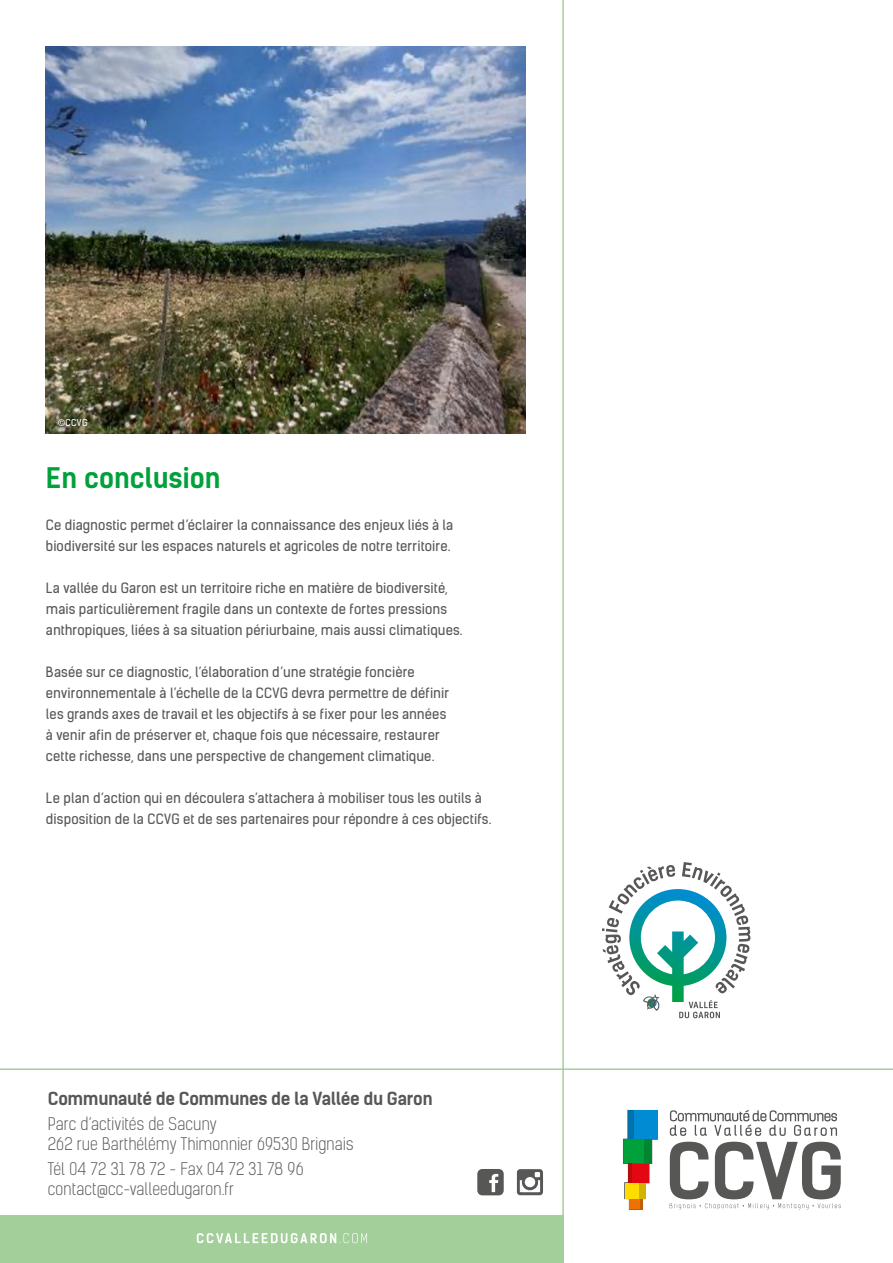
<style>
.page{position:relative;width:893px;height:1263px;background:#fff}
.page>*{position:absolute;margin:0;border:0;box-sizing:border-box;transform-origin:0 0}
.t1{font:700 27px "Kelson Sans";letter-spacing:-.01em;color:#00a13a}
.t2{font:700 17.25px "Kelson Sans";letter-spacing:-.025em;color:#575756}
.t3{font:300 16.5px "Kelson Sans";color:#575756}
.t4{font:13.5px/21px "Kelson Sans";letter-spacing:.01em;color:#575756}
.t5{font:9px "Kelson Sans";color:#fff}
</style>
<div class="page">
<div style="left:0;top:1216px;width:564px;height:47px;background:#a3cf9a"></div>
<hr style="left:0;top:1068px;width:893px;height:2px;background:#a3cf9a">
<svg style="left:670px;top:1110px;width:167px;height:26px"></svg>
<svg style="left:669px;top:1142px;width:172px;height:67px"></svg>
<svg style="left:623px;top:1110px;width:35px;height:100px"></svg>
<div style="left:625px;top:1183px;width:14px;height:15px;background:#fd0"></div>
<div style="left:630px;top:1163px;width:19px;height:20px;background:#e30613"></div>
<div style="left:623px;top:1139px;width:21px;height:24px;background:#00a13a"></div>
<div style="left:632px;top:1110px;width:25px;height:29px;background:#008bd2"></div>
<div style="left:628px;top:1110px;width:6px;height:29px;background:#0072ab"></div>
<div style="left:644px;top:1139px;width:8px;height:24px;background:#008530"></div>
<div style="left:639px;top:1183px;width:6px;height:15px;background:#d0b400"></div>
<hr style="left:628px;top:1163px;width:3px;height:20px;background:#b70e0c">
<svg style="left:197px;top:1233px;width:170px;height:10px"></svg>
<div style="left:477px;top:1169px;width:27px;height:26px;background:#575756;border-radius:5px"></div>
<svg style="left:489px;top:1174px;width:9px;height:18px"></svg>
<svg style="left:517px;top:1169px;width:26px;height:26px"></svg>
<svg style="left:602px;top:862px;width:148px;height:156px"></svg>
<hr style="left:562px;top:0;width:2px;height:1263px;background:#a3cf9a">
<img style="left:46px;top:47px;width:479px;height:387px">
<p class="t5" style="left:58px;top:417px;width:31px">©CCVG</p>
<p class="t1" style="left:46px;top:461px;width:176px">En conclusion</p>
<p class="t4" style="left:46px;top:515px;width:409px">Ce diagnostic permet d’éclairer la connaissance des enjeux liés à la biodiversité sur les espaces naturels et agricoles de notre territoire.</p>
<p class="t4" style="left:46px;top:578px;width:418px">La vallée du Garon est un territoire riche en matière de biodiversité, mais particulièrement fragile dans un contexte de fortes pressions anthropiques, liées à sa situation périurbaine, mais aussi climatiques.</p>
<p class="t4" style="left:46px;top:662px;width:405px">Basée sur ce diagnostic, l’élaboration d’une stratégie foncière environnementale à l’échelle de la CCVG devra permettre de définir les grands axes de travail et les objectifs à se fixer pour les années à venir afin de préserver et, chaque fois que nécessaire, restaurer cette richesse, dans une perspective de changement climatique.</p>
<p class="t4" style="left:46px;top:788px;width:447px">Le plan d’action qui en découlera s’attachera à mobiliser tous les outils à disposition de la CCVG et de ses partenaires pour répondre à ces objectifs.</p>
<p class="t2" style="left:48px;top:1088px;width:386px">Communauté de Communes de la Vallée du Garon</p>
<p class="t3" style="left:48px;top:1114px;width:170px">Parc d’activités de Sacuny</p>
<p class="t3" style="left:48px;top:1134px;width:307px">262 rue Barthélémy Thimonnier 69530 Brignais</p>
<p class="t3" style="left:48px;top:1159px;width:257px">Tél 04 72 31 78 72 - Fax 04 72 31 78 96</p>
<p class="t3" style="left:48px;top:1178px;width:188px">contact@cc-valleedugaron.fr</p>
</div>
